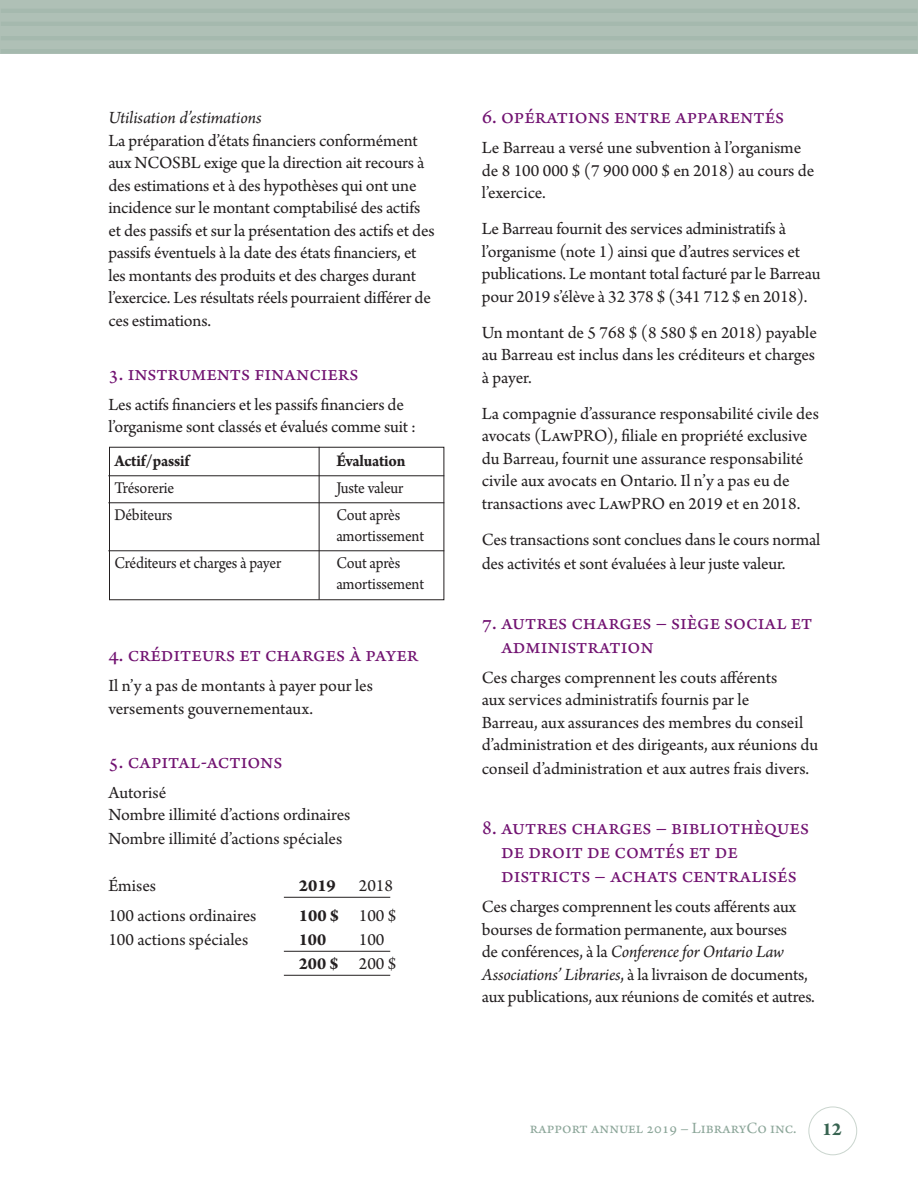
<style>
.page{position:relative;width:918px;height:1188px;background:#fff}
.page>*{position:absolute;margin:0;border:0;box-sizing:border-box;transform-origin:0 0}
.t1{font:22.5px/24px "Arno Pro";color:#711271}
.t2{font:700 19.5px "Arno Pro";color:#376350}
.t3{font:18px/22.5px "Arno Pro";color:#231f20}
.t4{font:italic 18px "Arno Pro";letter-spacing:-.005em;color:#231f20}
.t5{font:18px "Arno Pro Bold Sm Text";color:#231f20}
.t6{font:700 18px "Arno Pro";color:#231f20}
.t7{font:17.25px "Arno Pro";letter-spacing:-.02em;color:#231f20;scale:.93 1}
.t8{font:17.25px "Arno Pro Bold Sm Text";letter-spacing:-.01em;color:#231f20;scale:.93 1}
.t9{font:16.5px "Arno Pro";color:#8ca699}
.s1{font-style:italic}
</style>
<div class="page">
<hr style="left:284px;top:975px;width:106px;height:1px;background:#231f20">
<hr style="left:284px;top:951px;width:106px;height:1px;background:#231f20">
<hr style="left:284px;top:897px;width:106px;height:1px;background:#231f20">
<hr style="left:108px;top:475px;width:336px;height:1px;background:#231f20">
<hr style="left:108px;top:502px;width:336px;height:1px;background:#231f20">
<hr style="left:108px;top:550px;width:336px;height:1px;background:#231f20">
<div style="left:109px;top:447px;width:335px;height:153px;border:1px solid #231f20"></div>
<hr style="left:319px;top:447px;width:1px;height:153px;background:#231f20">
<div style="left:0;top:0;width:918px;height:54px;background:#afc0b6"></div>
<hr style="left:1px;top:9px;width:916px;height:4px;background:#a5b9ae">
<hr style="left:1px;top:22px;width:916px;height:4px;background:#a5b9ae">
<hr style="left:1px;top:36px;width:916px;height:4px;background:#a5b9ae">
<hr style="left:1px;top:49px;width:916px;height:4px;background:#a5b9ae">
<div style="left:809px;top:1107px;width:48px;height:48px;border:1px solid #cad5ce;border-radius:50%"></div>
<h3 class="t4" style="left:108px;top:107px;width:155px">Utilisation d’estimations</h3>
<p class="t3" style="left:108px;top:130px;width:328px">La préparation d’états fnanciers conformément aux NCOSBL exige que la direction ait recours à des estimations et à des hypothèses qui ont une incidence sur le montant comptabilisé des actifs et des passifs et sur la présentation des actifs et des passifs éventuels à la date des états fnanciers, et les montants des produits et des charges durant l’exercice. Les résultats réels pourraient diférer de ces estimations.</p>
<h2 class="t1" style="left:108px;top:362px;width:252px">3. Instruments financiers</h2>
<p class="t3" style="left:108px;top:394px;width:309px">Les actifs fnanciers et les passifs fnanciers de l’organisme sont classés et évalués comme suit :</p>
<p class="t8" style="left:114px;top:451px;width:84px">Actif/passif</p>
<p class="t8" style="left:336px;top:451px;width:76px">Évaluation</p>
<p class="t7" style="left:114px;top:478px;width:66px">Trésorerie</p>
<p class="t7" style="left:336px;top:478px;width:74px">Juste valeur</p>
<p class="t7" style="left:114px;top:505px;width:64px">Débiteurs</p>
<p class="t7" style="left:336px;top:505px;width:70px">Cout après</p>
<p class="t7" style="left:336px;top:526px;width:96px">amortissement</p>
<p class="t7" style="left:114px;top:553px;width:181px">Créditeurs et charges à payer</p>
<p class="t7" style="left:336px;top:553px;width:70px">Cout après</p>
<p class="t7" style="left:336px;top:574px;width:96px">amortissement</p>
<h2 class="t1" style="left:108px;top:644px;width:311px">4. Créditeurs et charges à payer</h2>
<p class="t3" style="left:108px;top:676px;width:266px">Il n’y a pas de montants à payer pour les versements gouvernementaux.</p>
<h2 class="t1" style="left:108px;top:750px;width:176px">5. Capital-actions</h2>
<p class="t3" style="left:108px;top:782px;width:59px">Autorisé</p>
<p class="t3" style="left:108px;top:804px;width:244px;line-height:24px">Nombre illimité d’actions ordinaires<br>Nombre illimité d’actions spéciales</p>
<p class="t3" style="left:108px;top:875px;width:49px">Émises</p>
<p class="t5" style="left:299px;top:875px;width:39px">2019</p>
<p class="t3" style="left:359px;top:875px;width:36px">2018</p>
<p class="t3" style="left:108px;top:905px;width:150px">100 actions ordinaires</p>
<p class="t5" style="left:299px;top:905px;width:42px">100 $</p>
<p class="t3" style="left:359px;top:905px;width:39px">100 $</p>
<p class="t3" style="left:108px;top:929px;width:141px">100 actions spéciales</p>
<p class="t6" style="left:299px;top:929px;width:29px">100</p>
<p class="t3" style="left:359px;top:929px;width:27px">100</p>
<p class="t6" style="left:299px;top:953px;width:41px">200 $</p>
<p class="t3" style="left:359px;top:953px;width:39px">200 $</p>
<h2 class="t1" style="left:482px;top:106px;width:304px">6. Opérations entre apparentés</h2>
<p class="t3" style="left:482px;top:138px;width:334px">Le Barreau a versé une subvention à l’organisme de 8 100 000 $ (7 900 000 $ en 2018) au cours de l’exercice.</p>
<p class="t3" style="left:482px;top:219px;width:340px">Le Barreau fournit des services administratifs à l’organisme (note 1) ainsi que d’autres services et publications. Le montant total facturé par le Barreau pour 2019 s’élève à 32 378 $ (341 712 $ en 2018).</p>
<p class="t3" style="left:482px;top:322px;width:337px;text-align:justify">Un montant de 5 768 $ (8 580 $ en 2018) payable au Barreau est inclus dans les créditeurs et charges à payer.</p>
<p class="t3" style="left:482px;top:403px;width:339px">La compagnie d’assurance responsabilité civile des avocats (LawPRO), fliale en propriété exclusive du Barreau, fournit une assurance responsabilité civile aux avocats en Ontario. Il n’y a pas eu de transactions avec LawPRO en 2019 et en 2018.</p>
<p class="t3" style="left:482px;top:528px;width:340px;line-height:24px">Ces transactions sont conclues dans le cours normal des activités et sont évaluées à leur juste valeur.</p>
<h2 class="t1" style="left:501px;top:611px;width:313px;text-indent:-19px">7. Autres charges – siège social et administration</h2>
<p class="t3" style="left:482px;top:667px;width:338px">Ces charges comprennent les couts aférents<br>aux services administratifs fournis par le<br>Barreau, aux assurances des membres du conseil d’administration et des dirigeants, aux réunions du conseil d’administration et aux autres frais divers.</p>
<h2 class="t1" style="left:501px;top:817px;width:309px;text-indent:-19px">8. Autres charges – bibliothèques de droit de comtés et de districts – achats centralisés</h2>
<p class="t3" style="left:482px;top:897px;width:335px">Ces charges comprennent les couts aférents aux bourses de formation permanente, aux bourses<br>de conférences, à la <span class="s1">Conference for Ontario Law Associations’ Libraries</span>, à la livraison de documents, aux publications, aux réunions de comités et autres.</p>
<p class="t9" style="left:530px;top:1118px;width:268px">rapport annuel 2019 – LibraryCo Inc.</p>
<p class="t2" style="left:822px;top:1118px;width:21px">12</p>
</div>
